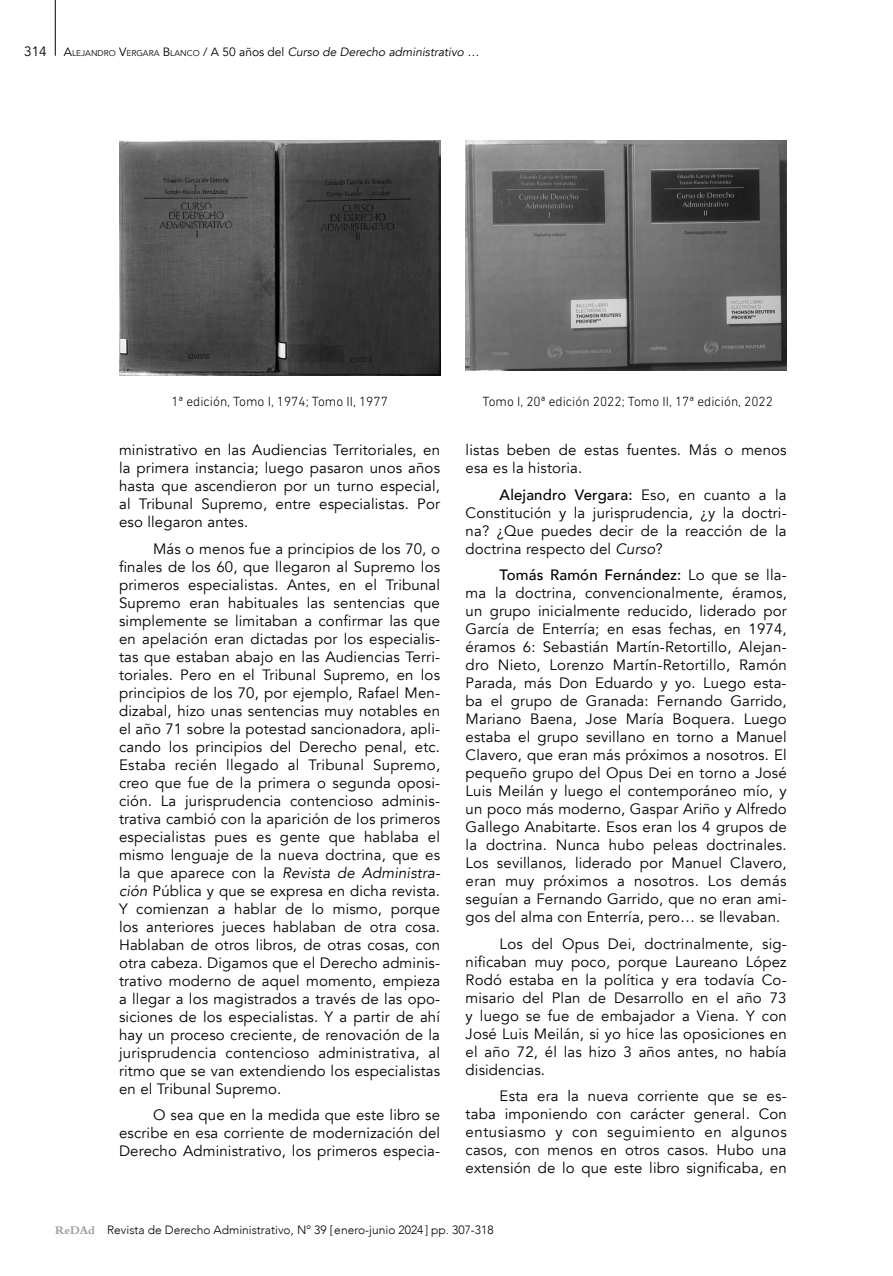
<style>
.page{position:relative;width:893px;height:1276px;background:#fff}
.page>*{position:absolute;margin:0;border:0;box-sizing:border-box;transform-origin:0 0}
.t1{font:15px/18px "Avenir";letter-spacing:.01em;color:#000;text-align:justify}
.t2{font:300 13.5px "DIN Next LT Pro";color:#000}
.t3{font:13.5px "Avenir";color:#000}
.t4{font:300 12px "Avenir";color:#000}
.t5{font:italic 12px "Avenir";color:#000}
.s1{font-style:normal}
.s2{font-style:normal;font-size:8.4px}
.s3{font-style:italic}
.s4{font-weight:500}
.s5{font-family:"Bembo Std";font-weight:700;color:#9d9d9c}
</style>
<div class="page">
<hr style="left:55px;top:0;width:1px;height:56px;background:#000">
<img style="left:119px;top:140px;width:321px;height:235px">
<img style="left:466px;top:140px;width:321px;height:230px">
<p class="t3" style="left:24px;top:43px;width:24px">314</p>
<p class="t5" style="left:64px;top:44px;width:417px"><span class="s1">A</span><span class="s2">LEJANDRO</span> <span class="s1">V</span><span class="s2">ERGARA</span> <span class="s1">B</span><span class="s2">LANCO</span> <span class="s1">/</span> <span class="s1">A 50 años del</span> Curso de Derecho administrativo …</p>
<p class="t2" style="left:171px;top:394px;width:218px">1ª edición, Tomo I, 1974; Tomo II, 1977</p>
<p class="t2" style="left:483px;top:394px;width:292px">Tomo I, 20ª edición 2022; Tomo II, 17ª edición, 2022</p>
<p class="t1" style="left:119px;top:441px;width:323px">ministrativo en las Audiencias Territoriales, en la primera instancia; luego pasaron unos años hasta que ascendieron por un turno especial, al Tribunal Supremo, entre especialistas. Por eso llegaron antes.</p>
<p class="t1" style="left:119px;top:540px;width:323px;text-indent:34px">Más o menos fue a principios de los 70, o finales de los 60, que llegaron al Supremo los primeros especialistas. Antes, en el Tribunal Supremo eran habituales las sentencias que simplemente se limitaban a confirmar las que en apelación eran dictadas por los especialis&shy;tas que estaban abajo en las Audiencias Terri&shy;toriales. Pero en el Tribunal Supremo, en los principios de los 70, por ejemplo, Rafael Men&shy;dizabal, hizo unas sentencias muy notables en el año 71 sobre la potestad sancionadora, apli&shy;cando los principios del Derecho penal, etc.<br>Estaba recién llegado al Tribunal Supremo, creo que fue de la primera o segunda oposi&shy;ción. La jurisprudencia contencioso adminis&shy;trativa cambió con la aparición de los primeros especialistas pues es gente que hablaba el mismo lenguaje de la nueva doctrina, que es la que aparece con la <span class="s3">Revista de Administra&shy;ción</span> Pública y que se expresa en dicha revista.<br>Y comienzan a hablar de lo mismo, porque los anteriores jueces hablaban de otra cosa.<br>Hablaban de otros libros, de otras cosas, con otra cabeza. Digamos que el Derecho adminis&shy;trativo moderno de aquel momento, empieza a llegar a los magistrados a través de las opo&shy;siciones de los especialistas. Y a partir de ahí hay un proceso creciente, de renovación de la jurisprudencia contencioso administrativa, al ritmo que se van extendiendo los especialistas en el Tribunal Supremo.</p>
<p class="t1" style="left:119px;top:1106px;width:323px;text-indent:34px">O sea que en la medida que este libro se escribe en esa corriente de modernización del Derecho Administrativo, los primeros especia-</p>
<p class="t1" style="left:466px;top:441px;width:323px">listas beben de estas fuentes. Más o menos esa es la historia.</p>
<p class="t1" style="left:466px;top:486px;width:323px;text-indent:34px"><span class="s4">Alejandro Vergara:</span> Eso, en cuanto a la Constitución y la jurisprudencia, ¿y la doctri&shy;na? ¿Que puedes decir de la reacción de la doctrina respecto del <span class="s3">Curso</span>?</p>
<p class="t1" style="left:466px;top:566px;width:323px;text-indent:34px"><span class="s4">Tomás Ramón Fernández:</span> Lo que se lla&shy;ma la doctrina, convencionalmente, éramos, un grupo inicialmente reducido, liderado por García de Enterría; en esas fechas, en 1974, éramos 6: Sebastián Martín-Retortillo, Alejan&shy;dro Nieto, Lorenzo Martín-Retortillo, Ramón Parada, más Don Eduardo y yo. Luego esta&shy;ba el grupo de Granada: Fernando Garrido, Mariano Baena, Jose María Boquera. Luego estaba el grupo sevillano en torno a Manuel Clavero, que eran más próximos a nosotros. El pequeño grupo del Opus Dei en torno a José Luis Meilán y luego el contemporáneo mío, y un poco más moderno, Gaspar Ariño y Alfredo Gallego Anabitarte. Esos eran los 4 grupos de la doctrina. Nunca hubo peleas doctrinales.<br>Los sevillanos, liderado por Manuel Clavero, eran muy próximos a nosotros. Los demás seguían a Fernando Garrido, que no eran ami&shy;gos del alma con Enterría, pero… se llevaban.</p>
<p class="t1" style="left:466px;top:935px;width:323px;text-indent:34px">Los del Opus Dei, doctrinalmente, sig&shy;nificaban muy poco, porque Laureano López Rodó estaba en la política y era todavía Co&shy;misario del Plan de Desarrollo en el año 73 y luego se fue de embajador a Viena. Y con José Luis Meilán, si yo hice las oposiciones en el año 72, él las hizo 3 años antes, no había disidencias.</p>
<p class="t1" style="left:466px;top:1087px;width:323px;text-indent:34px">Esta era la nueva corriente que se es&shy;taba imponiendo con carácter general. Con entusiasmo y con seguimiento en algunos casos, con menos en otros casos. Hubo una extensión de lo que este libro significaba, en</p>
<p class="t4" style="left:55px;top:1223px;width:440px"><span class="s5">ReDAd</span> Revista de Derecho Administrativo, Nº 39 [enero-junio 2024] pp. 307-318</p>
</div>
